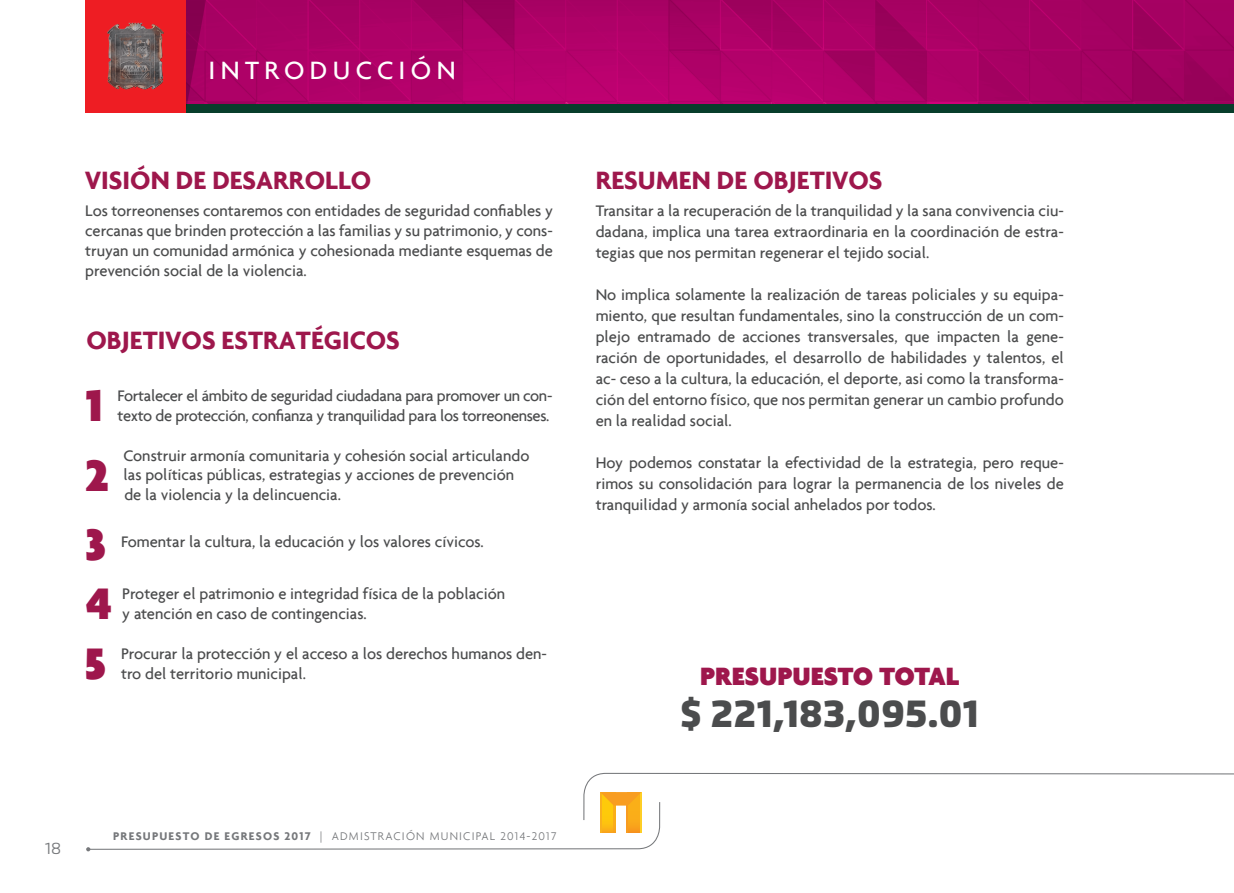
<style>
.page{position:relative;width:1234px;height:893px;background:#fff}
.page>*{position:absolute;margin:0;border:0;box-sizing:border-box;transform-origin:0 0}
.t1{font:900 47.55px "Agenda";color:#9e174c}
.t2{font:900 39px "Flexo";letter-spacing:.005em;color:#4b4c4d}
.t3{font:700 27px "Agenda";color:#9e174c}
.t4{font:900 27px "Agenda";color:#9e174c}
.t5{font:500 27px "Agenda";letter-spacing:.2em;color:#fff}
.t6{font:500 16.5px/21px "Agenda";color:#4b4c4d;text-align:justify}
.t7{font:500 16.5px/19.8px "Agenda";letter-spacing:-.02em;color:#4b4c4d}
.t8{font:16.5px "Flexo";color:#76787b}
.t9{font:300 12px "Agenda";letter-spacing:.1em;color:#76787b}
.s1{font-weight:700}
</style>
<div class="page">
<svg style="left:86px;top:773px;width:1147px;height:78px"></svg>
<img style="left:206px;top:0;width:1027px;height:104px">
<div style="left:85px;top:104px;width:1148px;height:9px;background:#073e2b"></div>
<svg style="left:185px;top:0;width:21px;height:113px;background:#8f0652"></svg>
<div style="left:85px;top:0;width:100px;height:113px;background:#ee1d23"></div>
<img style="left:107px;top:22px;width:57px;height:68px">
<p class="t5" style="left:208px;top:54px;width:249px">INTRODUCCIÓN</p>
<p class="t3" style="left:85px;top:164px;width:287px">VISIÓN DE DESARROLLO</p>
<p class="t6" style="left:85px;top:201px;width:469px;line-height:19.8px">Los torreonenses contaremos con entidades de seguridad confiables y cercanas que brinden protección a las familias y su patrimonio, y cons&shy;truyan un comunidad armónica y cohesionada mediante esquemas de prevención social de la violencia.</p>
<p class="t3" style="left:86px;top:324px;width:315px">OBJETIVOS ESTRATÉGICOS</p>
<p class="t1" style="left:86px;top:376px;width:18px">1</p>
<p class="t7" style="left:118px;top:386px;width:436px">Fortalecer el ámbito de seguridad ciudadana para promover un con&shy;texto de protección, confianza y tranquilidad para los torreonenses.</p>
<p class="t1" style="left:85px;top:446px;width:25px">2</p>
<p class="t6" style="left:123px;top:445px;width:407px;line-height:19.8px;text-align:left">Construir armonía comunitaria y cohesión social articulando las políticas públicas, estrategias y acciones de prevención de la violencia y la delincuencia.</p>
<p class="t1" style="left:85px;top:515px;width:23px">3</p>
<p class="t6" style="left:121px;top:531px;width:364px">Fomentar la cultura, la educación y los valores cívicos.</p>
<p class="t1" style="left:86px;top:574px;width:27px">4</p>
<p class="t6" style="left:122px;top:584px;width:384px;line-height:19.8px">Proteger el patrimonio e integridad física de la población y atención en caso de contingencias.</p>
<p class="t1" style="left:85px;top:634px;width:23px">5</p>
<p class="t6" style="left:121px;top:643px;width:427px;line-height:19.8px">Procurar la protección y el acceso a los derechos humanos den&shy;tro del territorio municipal.</p>
<p class="t8" style="left:45px;top:838px;width:17px">18</p>
<p class="t9" style="left:113px;top:829px;width:444px"><span class="s1">PRESUPUESTO DE EGRESOS 2017</span> | ADMISTRACIÓN MUNICIPAL 2014-2017</p>
<p class="t3" style="left:595px;top:164px;width:288px">RESUMEN DE OBJETIVOS</p>
<p class="t6" style="left:595px;top:200px;width:469px">Transitar a la recuperación de la tranquilidad y la sana convivencia ciu&shy;dadana, implica una tarea extraordinaria en la coordinación de estra&shy;tegias que nos permitan regenerar el tejido social.</p>
<p class="t6" style="left:595px;top:284px;width:469px">No implica solamente la realización de tareas policiales y su equipa&shy;miento, que resultan fundamentales, sino la construcción de un com&shy;plejo entramado de acciones transversales, que impacten la gene&shy;ración de oportunidades, el desarrollo de habilidades y talentos, el ac- ceso a la cultura, la educación, el deporte, asi como la transforma&shy;ción del entorno físico, que nos permitan generar un cambio profundo en la realidad social.</p>
<p class="t6" style="left:595px;top:452px;width:469px">Hoy podemos constatar la efectividad de la estrategia, pero reque&shy;rimos su consolidación para lograr la permanencia de los niveles de tranquilidad y armonía social anhelados por todos.</p>
<p class="t4" style="left:700px;top:660px;width:260px">PRESUPUESTO TOTAL</p>
<p class="t2" style="left:680px;top:690px;width:300px">$ 221,183,095.01</p>
</div>
